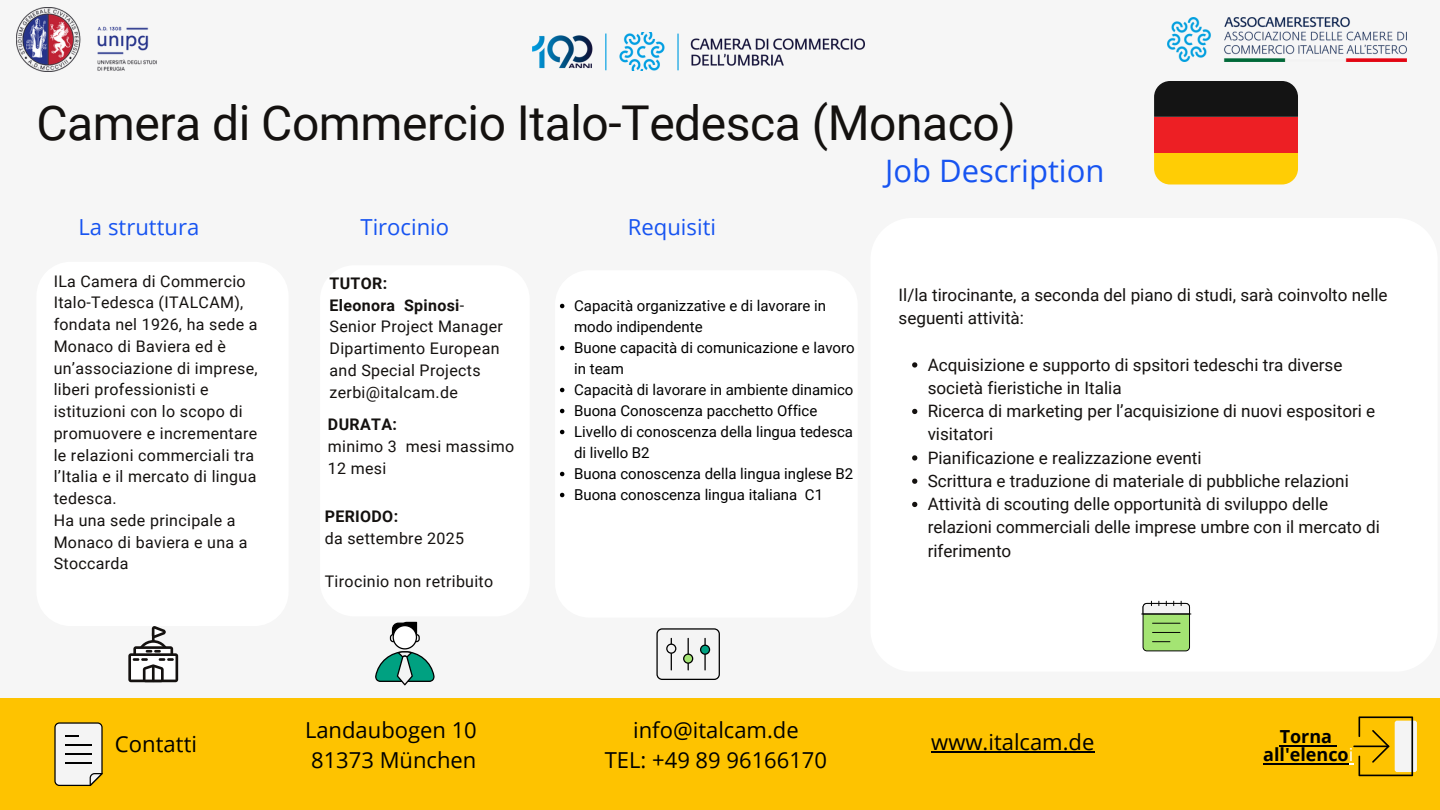
<style>
.page{position:relative;width:1440px;height:810px;background:#f6f6f6}
.page>*{position:absolute;margin:0;border:0;box-sizing:border-box;transform-origin:0 0}
.t1{font:48px "Roboto";letter-spacing:-.01em;color:#14110f}
.t2{font:31px "Open Sans";color:#1754f1}
.t3{font:22.1px "Open Sans";color:#1754f1}
.t4{font:22.1px "Open Sans";color:#000}
.t5{font:22px/30.8px "Open Sans";color:#000}
.t6{font:700 18px/18px "Open Sans";color:#000;text-align:center}
.t7{font:17.1px/23.2px "Roboto";color:#14110f}
.t8{font:16px/21.8px "Roboto";letter-spacing:.02em;color:#14110f}
.t9{font:700 16px "Roboto";letter-spacing:.02em;color:#14110f}
.t10{font:15px/21px "Roboto";color:#000}
.s1{font-weight:700}
.s2{font-weight:400;color:#fff}
</style>
<div class="page">
<div style="left:36px;top:262px;width:253px;height:364px;background:#fff;border-radius:34px"></div>
<div style="left:555px;top:270px;width:303px;height:348px;background:#fff;border-radius:34px"></div>
<div style="left:320px;top:265px;width:210px;height:351px;background:#fff;border-radius:34px"></div>
<div style="left:1px;top:698px;width:1439px;height:112px;background:#fec300"></div>
<svg style="left:375px;top:622px;width:60px;height:63px"></svg>
<svg style="left:128px;top:626px;width:50px;height:56px"></svg>
<svg style="left:656px;top:628px;width:64px;height:52px"></svg>
<svg style="left:54px;top:722px;width:48px;height:64px;background:#d1cec6"></svg>
<img style="left:1168px;top:18px;width:239px;height:43px">
<img style="left:17px;top:8px;width:139px;height:63px">
<div style="left:1154px;top:153px;width:144px;height:31px;background:#ffcd05"></div>
<div style="left:1154px;top:117px;width:144px;height:36px;background:#ed1f24"></div>
<div style="left:1154px;top:81px;width:144px;height:36px;background:#141414"></div>
<svg style="left:560px;top:304px;width:4px;height:4px"></svg>
<svg style="left:560px;top:346px;width:4px;height:4px"></svg>
<svg style="left:560px;top:388px;width:4px;height:4px"></svg>
<svg style="left:560px;top:409px;width:4px;height:4px"></svg>
<svg style="left:560px;top:430px;width:4px;height:4px"></svg>
<svg style="left:560px;top:472px;width:4px;height:4px"></svg>
<svg style="left:560px;top:493px;width:4px;height:4px"></svg>
<div style="left:870px;top:218px;width:568px;height:454px;background:#fff;border-radius:42px"></div>
<hr style="left:1141px;top:614px;width:50px;height:1px;background:#000">
<svg style="left:1143px;top:601px;width:47px;height:50px"></svg>
<div style="left:1395px;top:721px;width:22px;height:51px;background:linear-gradient(to bottom,#e9e9e9,#e9e9e9);border-radius:2px"></div>
<hr style="left:1353px;top:746px;width:36px;height:1px;background:#000">
<svg style="left:1359px;top:716px;width:54px;height:60px"></svg>
<hr style="left:1280px;top:745px;width:52px;height:1px;background:#000">
<hr style="left:1263px;top:763px;width:86px;height:1px;background:#000">
<hr style="left:931px;top:752px;width:163px;height:1px;background:#000">
<svg style="left:912px;top:362px;width:5px;height:6px"></svg>
<svg style="left:912px;top:409px;width:5px;height:5px"></svg>
<svg style="left:912px;top:455px;width:5px;height:6px"></svg>
<svg style="left:912px;top:479px;width:5px;height:5px"></svg>
<svg style="left:912px;top:502px;width:5px;height:5px"></svg>
<img style="left:532px;top:33px;width:333px;height:38px">
<p class="t1" style="left:36px;top:95px;width:981px">Camera di Commercio Italo-Tedesca (Monaco)</p>
<p class="t3" style="left:79px;top:212px;width:122px">La struttura</p>
<p class="t3" style="left:360px;top:212px;width:90px">Tirocinio</p>
<p class="t3" style="left:628px;top:212px;width:90px">Requisiti</p>
<p class="t8" style="left:54px;top:270px;width:206px">ILa Camera di Commercio<br>Italo-Tedesca (ITALCAM), fondata nel 1926, ha sede a<br>Monaco di Baviera ed è un’associazione di imprese, liberi professionisti e istituzioni con lo scopo di promuovere e incrementare le relazioni commerciali tra l’Italia e il mercato di lingua tedesca.</p>
<h3 class="t8" style="left:54px;top:509px;width:195px">Ha una sede principale a<br>Monaco di baviera e una a<br>Stoccarda</h3>
<p class="t9" style="left:330px;top:274px;width:59px">TUTOR:</p>
<p class="t8" style="left:330px;top:294px;width:175px"><span class="s1">Eleonora Spinosi</span>-<br>Senior Project Manager<br>Dipartimento European and Special Projects</p>
<p class="t8" style="left:330px;top:381px;width:130px">zerbi@italcam.de</p>
<p class="t9" style="left:328px;top:415px;width:70px">DURATA:</p>
<p class="t8" style="left:328px;top:436px;width:188px">minimo 3 mesi massimo<br>12 mesi</p>
<p class="t9" style="left:325px;top:507px;width:75px">PERIODO:</p>
<p class="t8" style="left:325px;top:528px;width:141px">da settembre 2025</p>
<p class="t8" style="left:325px;top:571px;width:170px">Tirocinio non retribuito</p>
<p class="t10" style="left:574px;top:295px;width:253px">Capacità organizzative e di lavorare in modo indipendente</p>
<p class="t10" style="left:574px;top:337px;width:282px">Buone capacità di comunicazione e lavoro in team</p>
<h1 class="t10" style="left:574px;top:379px;width:281px">Capacità di lavorare in ambiente dinamico</h1>
<h2 class="t10" style="left:574px;top:400px;width:245px">Buona Conoscenza pacchetto Office</h2>
<p class="t10" style="left:574px;top:421px;width:280px">Livello di conoscenza della lingua tedesca di livello B2</p>
<p class="t10" style="left:574px;top:463px;width:281px">Buona conoscenza della lingua inglese B2</p>
<h3 class="t10" style="left:574px;top:484px;width:250px">Buona conoscenza lingua italiana C1</h3>
<p class="t2" style="left:885px;top:149px;width:221px">Job Description</p>
<p class="t7" style="left:899px;top:283px;width:491px">Il/la tirocinante, a seconda del piano di studi, sarà coinvolto nelle seguenti attività:</p>
<p class="t7" style="left:928px;top:353px;width:416px">Acquisizione e supporto di spsitori tedeschi tra diverse società fieristiche in Italia</p>
<h4 class="t7" style="left:928px;top:400px;width:449px">Ricerca di marketing per l’acquisizione di nuovi espositori e visitatori</h4>
<p class="t7" style="left:928px;top:446px;width:275px">Pianificazione e realizzazione eventi</p>
<p class="t7" style="left:928px;top:469px;width:423px">Scrittura e traduzione di materiale di pubbliche relazioni</p>
<p class="t7" style="left:928px;top:493px;width:454px">Attività di scouting delle opportunità di sviluppo delle relazioni commerciali delle imprese umbre con il mercato di riferimento</p>
<h3 class="t4" style="left:115px;top:728px;width:84px">Contatti</h3>
<p class="t5" style="left:305px;top:714px;width:173px">Landaubogen 10<br>81373 München</p>
<p class="t5" style="left:605px;top:714px;width:224px;text-align:center">info@italcam.de<br>TEL: +49 89 96166170</p>
<p class="t5" style="left:931px;top:726px;width:165px">www.italcam.de</p>
<p class="t6" style="left:1263px;top:727px;width:92px">Torna all'elenco<span class="s2">i</span></p>
</div>
